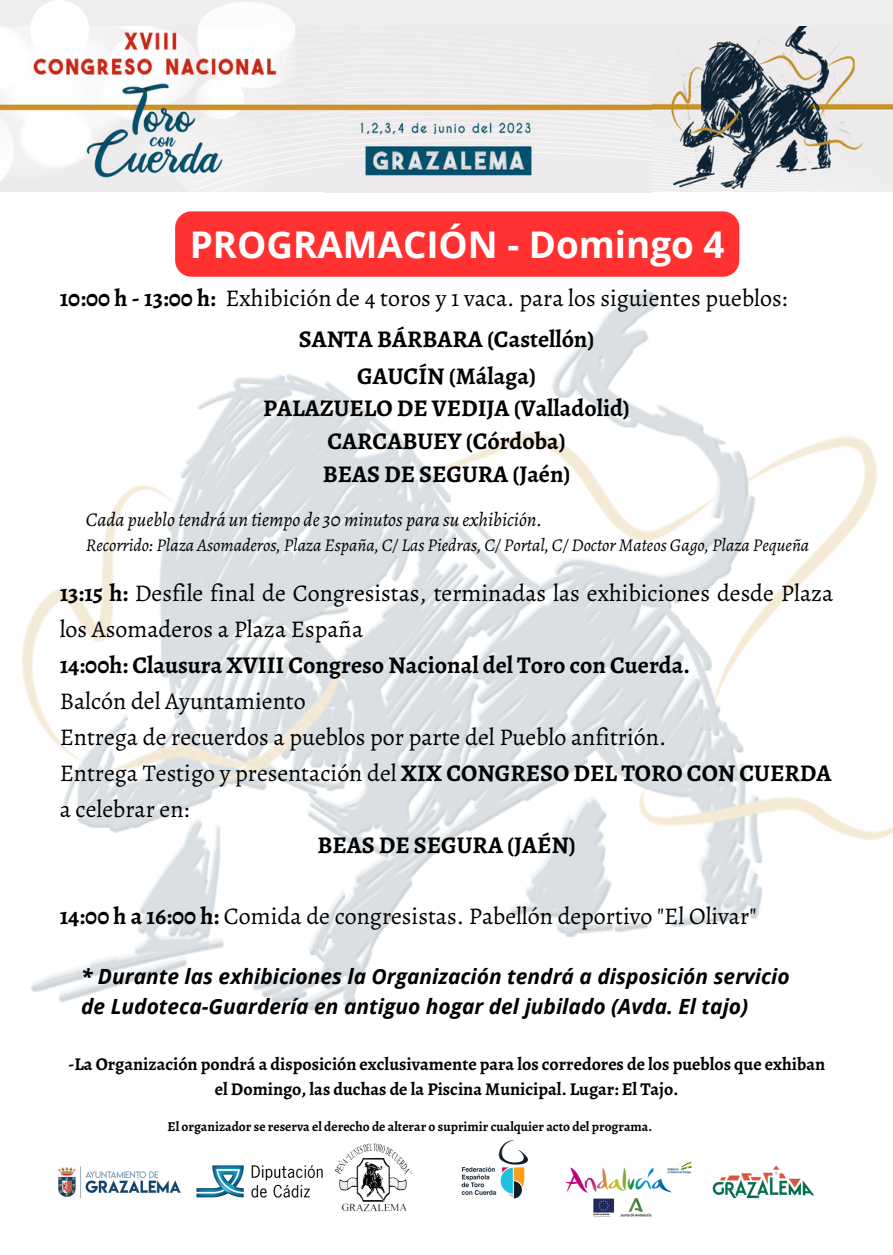
<style>
.page{position:relative;width:893px;height:1255px;background:#fff}
.page>*{position:absolute;margin:0;border:0;box-sizing:border-box;transform-origin:0 0}
.t1{font:700 36.75px "Open Sans";color:#fff}
.t2{font:24px/36px "Alegreya";color:#000}
.t3{font:700 24px "Alegreya";color:#000}
.t4{font:italic 700 21px/29.2px "Open Sans";color:#000}
.t5{font:italic 19.5px "Alegreya";color:#000}
.t6{font:700 18px/24.8px "Alegreya";color:#000;text-align:center}
.t7{font:italic 18px "Alegreya";color:#000}
.t8{font:700 13.5px "Alegreya";color:#000}
.s1{font-weight:700}
</style>
<div class="page">
<img style="left:22px;top:192px;width:870px;height:819px">
<img style="left:651px;top:26px;width:241px;height:166px">
<img style="left:345px;top:26px;width:306px;height:166px">
<div style="left:0;top:0;width:892px;height:26px;background:#efeeee"></div>
<img style="left:0;top:26px;width:345px;height:166px">
<div style="left:30px;top:0;width:59px;height:59px;background:#fff;border-radius:50%"></div>
<div style="left:175px;top:211px;width:564px;height:66px;background:#ff3131"></div>
<div style="left:197px;top:2px;width:98px;height:57px;background:#fff;border-radius:50%"></div>
<img style="left:57px;top:1140px;width:758px;height:77px">
<p class="t1" style="left:190px;top:219px;width:536px">PROGRAMACIÓN - Domingo 4</p>
<p class="t2" style="left:60px;top:280px;width:729px"><span class="s1">10:00 h - 13:00 h:</span> Exhibición de 4 toros y 1 vaca. para los siguientes pueblos:</p>
<p class="t3" style="left:299px;top:322px;width:297px">SANTA BÁRBARA (Castellón)</p>
<p class="t3" style="left:357px;top:359px;width:180px">GAUCÍN (Málaga)</p>
<p class="t3" style="left:263px;top:392px;width:368px">PALAZUELO DE VEDIJA (Valladolid)</p>
<p class="t3" style="left:327px;top:424px;width:240px">CARCABUEY (Córdoba)</p>
<p class="t3" style="left:322px;top:457px;width:249px">BEAS DE SEGURA (Jaén)</p>
<p class="t5" style="left:86px;top:506px;width:458px">Cada pueblo tendrá un tiempo de 30 minutos para su exhibición.</p>
<p class="t7" style="left:86px;top:532px;width:724px">Recorrido: Plaza Asomaderos, Plaza España, C/ Las Piedras, C/ Portal, C/ Doctor Mateos Gago, Plaza Pequeña</p>
<p class="t2" style="left:60px;top:575px;width:775px"><span class="s1">13:15 h:</span> Desfile final de Congresistas, terminadas las exhibiciones desde Plaza los Asomaderos a Plaza España</p>
<p class="t3" style="left:60px;top:648px;width:631px">14:00h: Clausura XVIII Congreso Nacional del Toro con Cuerda.</p>
<p class="t2" style="left:60px;top:682px;width:247px">Balcón del Ayuntamiento</p>
<p class="t2" style="left:60px;top:718px;width:608px">Entrega de recuerdos a pueblos por parte del Pueblo anfitrión.</p>
<p class="t2" style="left:60px;top:754px;width:773px">Entrega Testigo y presentación del <span class="s1">XIX CONGRESO DEL TORO CON CUERDA </span>a celebrar en:</p>
<p class="t3" style="left:317px;top:828px;width:260px">BEAS DE SEGURA (JAÉN)</p>
<p class="t2" style="left:60px;top:897px;width:698px"><span class="s1">14:00 h a 16:00 h:</span> Comida de congresistas. Pabellón deportivo "El Olivar"</p>
<p class="t4" style="left:81px;top:961px;width:710px">* Durante las exhibiciones la Organización tendrá a disposición servicio de Ludoteca-Guardería en antiguo hogar del jubilado (Avda. El tajo)</p>
<p class="t6" style="left:68px;top:1052px;width:758px">-La Organización pondrá a disposición exclusivamente para los corredores de los pueblos que exhiban el Domingo, las duchas de la Piscina Municipal. Lugar: El Tajo.</p>
<p class="t8" style="left:168px;top:1117px;width:486px">El organizador se reserva el derecho de alterar o suprimir cualquier acto del programa.</p>
</div>
